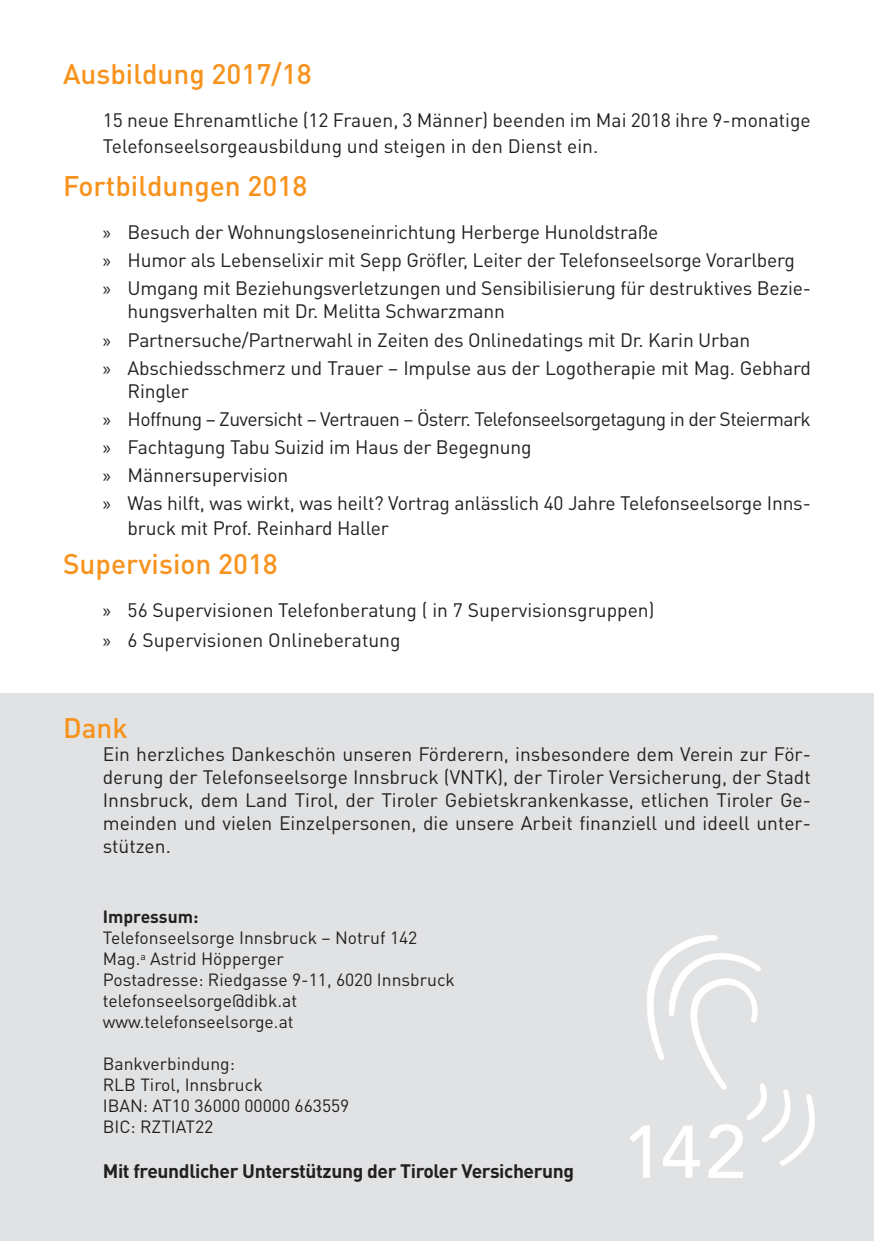
<style>
.page{position:relative;width:874px;height:1241px;background:#fff}
.page>*{position:absolute;margin:0;border:0;box-sizing:border-box;transform-origin:0 0}
.t1{font:500 28px "DIN Pro";color:#f7931d}
.t2{font:19.25px/28px "DIN Pro";letter-spacing:-.01em;color:#231f20}
.t3{font:700 19.25px "DIN Pro";letter-spacing:-.02em;color:#231f20}
.t4{font:17.5px/21px "DIN Pro";color:#231f20}
.t5{font:700 17.5px "DIN Pro";color:#231f20}
.s1{font-family:"Myriad Pro"}
</style>
<div class="page">
<div style="left:0;top:693px;width:873px;height:547px;background:#e1e2e4"></div>
<svg style="left:629px;top:935px;width:186px;height:242px"></svg>
<h1 class="t1" style="left:63px;top:55px;width:250px">Ausbildung 2017/18</h1>
<p class="t2" style="left:103px;top:107px;width:709px;line-height:25.2px">15 neue Ehrenamtliche (12 Frauen, 3 Männer) beenden im Mai 2018 ihre 9-monatige<br>Telefonseelsorgeausbildung und steigen in den Dienst ein.</p>
<h1 class="t1" style="left:63px;top:167px;width:246px">Fortbildungen 2018</h1>
<p class="t2" style="left:103px;top:217px;width:709px"><span class="s1">»</span> Besuch der Wohnungsloseneinrichtung Herberge Hunoldstraße<br><span class="s1">»</span> Humor als Lebenselixir mit Sepp Gröfler, Leiter der Telefonseelsorge Vorarlberg<br><span class="s1">»</span> Umgang mit Beziehungsverletzungen und Sensibilisierung für destruktives Bezie-</p>
<p class="t2" style="left:103px;top:296px;width:709px;text-indent:25px">hungsverhalten mit Dr. Melitta Schwarzmann<br><span class="s1">»</span> Partnersuche/Partnerwahl in Zeiten des Onlinedatings mit Dr. Karin Urban<br><span class="s1">»</span> Abschiedsschmerz und Trauer – Impulse aus der Logotherapie mit Mag. Gebhard</p>
<p class="t2" style="left:103px;top:376px;width:709px;text-indent:25px">Ringler<br><span class="s1">»</span> Hoffnung – Zuversicht – Vertrauen – Österr. Telefonseelsorgetagung in der Steiermark <span class="s1">»</span> Fachtagung Tabu Suizid im Haus der Begegnung<br><span class="s1">»</span> Männersupervision<br><span class="s1">»</span> Was hilft, was wirkt, was heilt? Vortrag anlässlich 40 Jahre Telefonseelsorge Inns-</p>
<p class="t2" style="left:127px;top:513px;width:262px">bruck mit Prof. Reinhard Haller</p>
<h1 class="t1" style="left:63px;top:544px;width:216px">Supervision 2018</h1>
<p class="t2" style="left:103px;top:594px;width:553px;line-height:30.1px"><span class="s1">»</span> 56 Supervisionen Telefonberatung ( in 7 Supervisionsgruppen) <span class="s1">»</span> 6 Supervisionen Onlineberatung</p>
<h1 class="t1" style="left:63px;top:708px;width:66px">Dank</h1>
<p class="t2" style="left:103px;top:741px;width:709px;line-height:23.1px;text-align:justify">Ein herzliches Dankeschön unseren Förderern, insbesondere dem Verein zur För&shy;derung der Telefonseelsorge Innsbruck (VNTK), der Tiroler Versicherung, der Stadt Innsbruck, dem Land Tirol, der Tiroler Gebietskrankenkasse, etlichen Tiroler Ge&shy;meinden und vielen Einzelpersonen, die unsere Arbeit finanziell und ideell unter&shy;stützen.</p>
<p class="t5" style="left:103px;top:904px;width:97px">Impressum:</p>
<p class="t4" style="left:103px;top:926px;width:353px">Telefonseelsorge Innsbruck – Notruf 142<br>Mag.<sup>a</sup> Astrid Höpperger<br>Postadresse: Riedgasse 9-11, 6020 Innsbruck telefonseelsorge@dibk.at www.telefonseelsorge.at</p>
<p class="t4" style="left:103px;top:1052px;width:248px">Bankverbindung:<br>RLB Tirol, Innsbruck<br>IBAN: AT10 36000 00000 663559<br>BIC: RZTIAT22</p>
<p class="t3" style="left:103px;top:1157px;width:472px">Mit freundlicher Unterstützung der Tiroler Versicherung</p>
</div>
